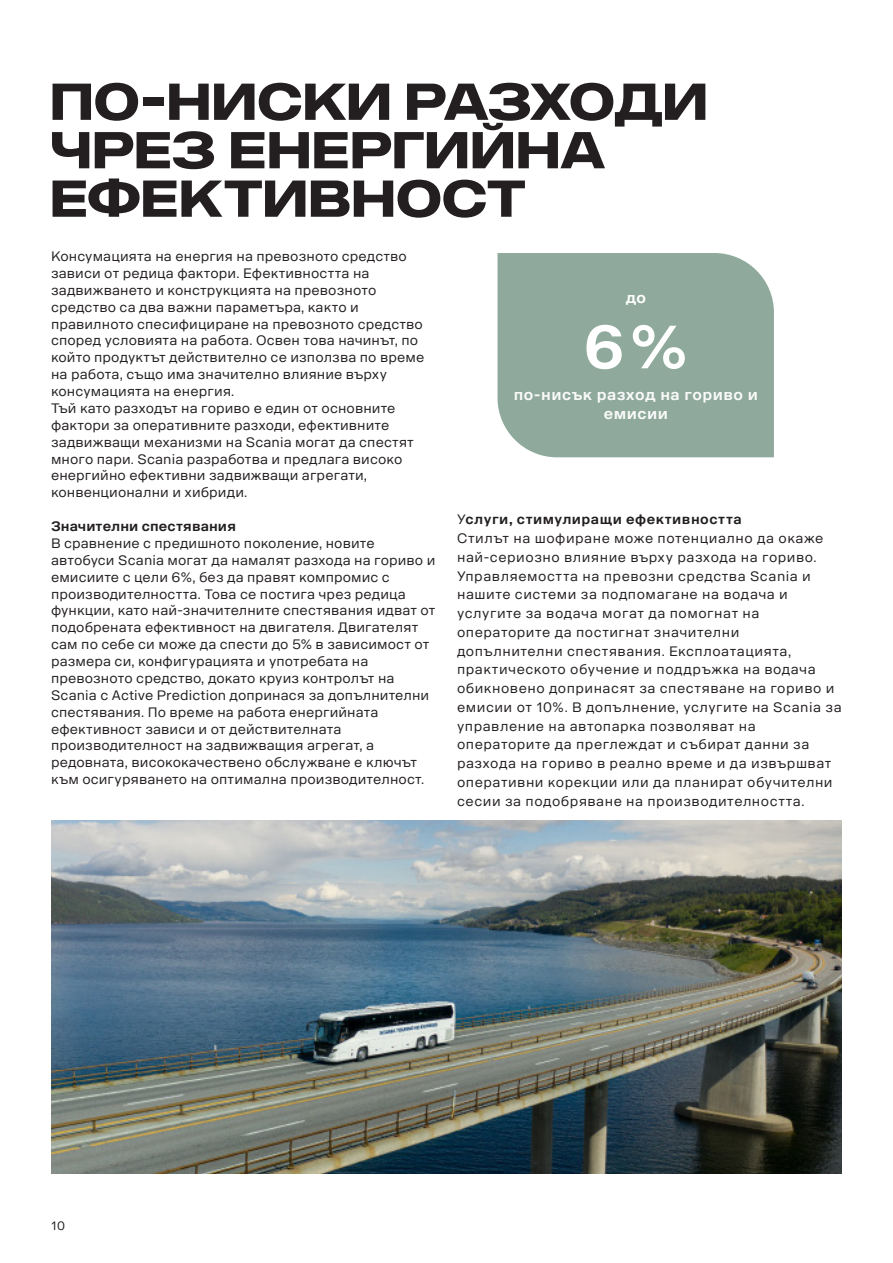
<style>
.page{position:relative;width:893px;height:1263px;background:#fff}
.page>*{position:absolute;margin:0;border:0;box-sizing:border-box;transform-origin:0 0}
.Superrubrik{font:700 60px "Scania Sans CY";color:#fff}
.Mellanrubrik{font:700 51px/48.4px "Scania Sans CY Headline";letter-spacing:.025em;color:#231f20}
.Faktaruta_rubrik_10{font:700 15px/18.8px "Scania Sans CY";letter-spacing:.035em;color:#fafafa;text-align:center}
.Superrubrik-2{font:700 15px "Scania Sans CY";color:#fff}
.Brödtext{font:13.5px/16.8px "Scania Sans CY";letter-spacing:.01em;color:#231f20}
.Brödtext-2{font:13.5px/18.8px "Scania Sans CY";letter-spacing:.04em;color:#231f20}
.Brödtext-3{font:700 13.5px "Scania Sans CY";letter-spacing:.035em;color:#231f20}
.Brödtext-4{font:700 13.5px "Scania Sans CY";letter-spacing:.005em;color:#231f20}
.t1{font:12px "Scania Sans CY";color:#231f20}
.s1{font-weight:400}
</style>
<div class="page">
<div style="left:497px;top:253px;width:277px;height:204px;background:#8faa9c"></div>
<img style="left:51px;top:821px;width:791px;height:353px">
<p class="Mellanrubrik" style="left:51px;top:77px;width:657px">ПО-НИСКИ РАЗХОДИ<br>ЧРЕЗ ЕНЕРГИЙНА<br>ЕФЕКТИВНОСТ</p>
<p class="Brödtext" style="left:51px;top:248px;width:375px">Консумацията на енергия на превозното средство зависи от редица фактори. Ефективността на задвижването и конструкцията на превозното средство са два важни параметъра, както и правилното спесифициране на превозното средство според условията на работа. Освен това начинът, по който продуктът действително се използва по време на работа, също има значително влияние върху консумацията на енергия.</p>
<p class="Brödtext" style="left:51px;top:400px;width:364px">Тъй като разходът на гориво е един от основните фактори за оперативните разходи, ефективните задвижващи механизми на Scania могат да спестят много пари. Scania разработва и предлага високо енергийно ефективни задвижващи агрегати, конвенционални и хибриди.</p>
<p class="Brödtext-4" style="left:51px;top:518px;width:186px">Значителни спестявания</p>
<p class="Brödtext" style="left:51px;top:535px;width:386px">В сравнение с предишното поколение, новите автобуси Scania могат да намалят разхода на гориво и емисиите с цели 6%, без да правят компромис с производителността. Това се постига чрез редица функции, като най-значителните спестявания идват от подобрената ефективност на двигателя. Двигателят сам по себе си може да спести до 5% в зависимост от размера си, конфигурацията и употребата на превозното средство, докато круиз контролът на Scania с Active Prediction допринася за допълнителни спестявания. По време на работа енергийната ефективност зависи и от действителната производителност на задвижващия агрегат, а редовната, висококачествено обслужване е ключът към осигуряването на оптимална производителност.</p>
<p class="Superrubrik-2" style="left:626px;top:289px;width:22px">до</p>
<p class="Superrubrik" style="left:584px;top:312px;width:105px">6%</p>
<p class="Faktaruta_rubrik_10" style="left:514px;top:385px;width:246px">по-нисък разход на гориво и емисии</p>
<p class="Brödtext-3" style="left:457px;top:512px;width:286px"><span class="s1">У</span>слуги, стимулиращи ефективността</p>
<p class="Brödtext-2" style="left:457px;top:529px;width:386px">Стилът на шофиране може потенциално да окаже най-сериозно влияние върху разхода на гориво.<br>Управляемостта на превозни средства Scania и нашите системи за подпомагане на водача и услугите за водача могат да помогнат на операторите да постигнат значителни допълнителни спестявания. Експлоатацията, практическото обучение и поддръжка на водача обикновено допринасят за спестяване на гориво и емисии от 10%. В допълнение, услугите на Scania за управление на автопарка позволяват на операторите да преглеждат и събират данни за разхода на гориво в реално време и да извършват оперативни корекции или да планират обучителни сесии за подобряване на производителността.</p>
<p class="t1" style="left:51px;top:1219px;width:16px">10</p>
</div>
